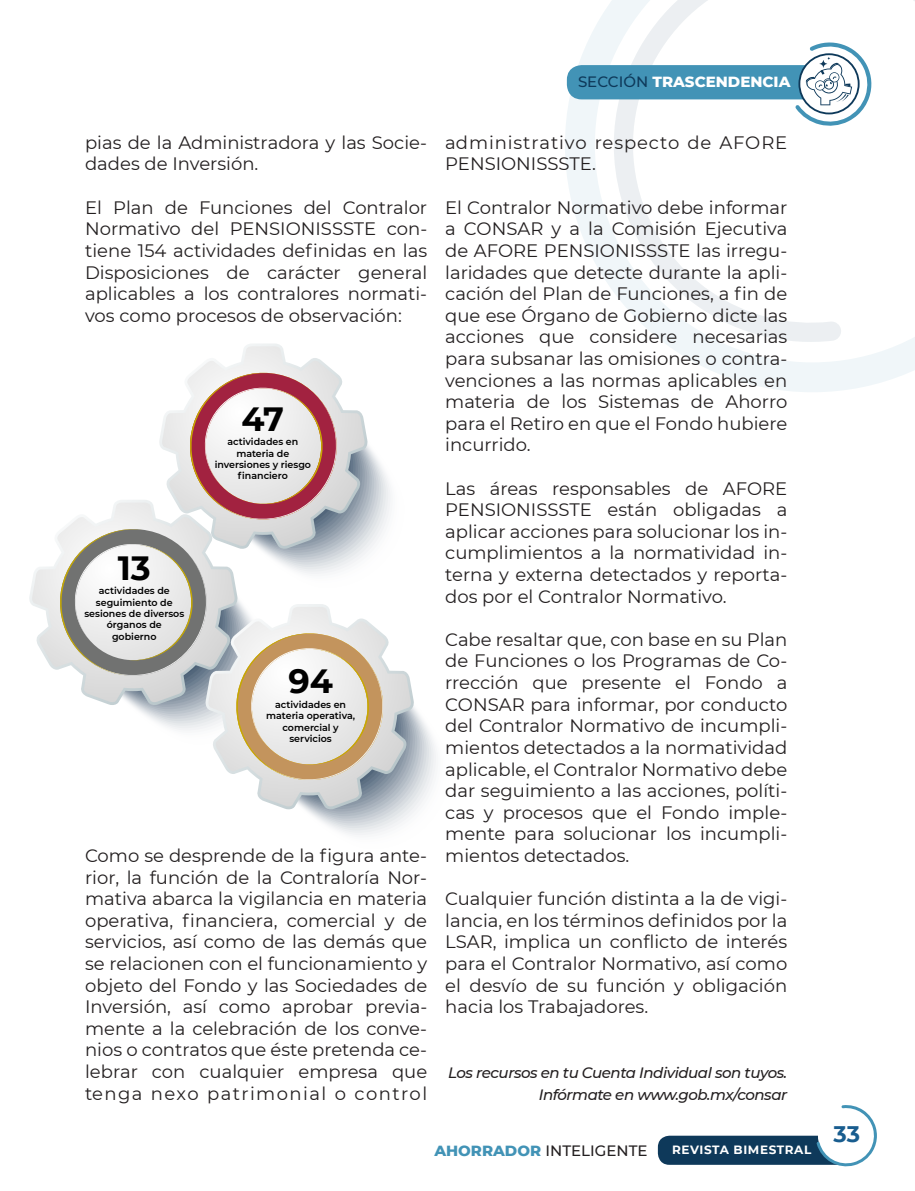
<style>
.page{position:relative;width:915px;height:1191px;background:#fff}
.page>*{position:absolute;margin:0;border:0;box-sizing:border-box;transform-origin:0 0}
.t1{font:700 33.6px "Montserrat";color:#000}
.t2{font:700 22.5px "Montserrat";color:#195d8f}
.t3{font:18px/21.6px "Montserrat";color:#231f20;text-align:justify}
.t4{font:18px/21.6px "Montserrat";letter-spacing:.05em;color:#231f20}
.t5{font:italic 500 15px/21.6px "Montserrat";letter-spacing:-.03em;color:#231f20;text-align:right}
.t6{font:500 15px "Montserrat";color:#231f20}
.t7{font:800 15px "Montserrat";color:#fff}
.t8{font:700 12px "Montserrat";letter-spacing:.05em;color:#fff}
.t9{font:600 9.45px/11.4px "Montserrat";color:#000;text-align:center}
.s1{font-weight:500;color:#0e395a}
.s2{font-weight:800;color:#4293b6}
</style>
<div class="page">
<svg style="left:565px;top:0;width:349px;height:392px"></svg>
<div style="left:657px;top:1135px;width:197px;height:29px;background:#0e395a;border-radius:12px"></div>
<svg style="left:816px;top:1105px;width:60px;height:62px"></svg>
<div style="left:566px;top:65px;width:264px;height:34px;background:#4293b6;border-radius:15px"></div>
<svg style="left:795px;top:37px;width:77px;height:90px"></svg>
<div style="left:236px;top:633px;width:200px;height:202px;background:#f3f4f5;border-radius:77px"></div>
<svg style="left:237px;top:634px;width:192px;height:194px"></svg>
<svg style="left:29px;top:344px;width:385px;height:465px"></svg>
<p class="t7" style="left:577px;top:70px;width:214px"><span class="s1">SECCIÓN</span> TRASCENDENCIA</p>
<p class="t3" style="left:85px;top:131px;width:343px">pias de la Administradora y las Socie&shy;dades de Inversión.</p>
<p class="t3" style="left:85px;top:196px;width:343px">El Plan de Funciones del Contralor Normativo del PENSIONISSSTE con&shy;tiene 154 actividades definidas en las Disposiciones de carácter general aplicables a los contralores normati&shy;vos como procesos de observación:</p>
<h1 class="t1" style="left:241px;top:394px;width:44px">47</h1>
<h1 class="t1" style="left:118px;top:543px;width:35px">13</h1>
<p class="t9" style="left:84px;top:584px;width:101px">actividades de seguimiento de sesiones de diversos órganos de gobierno</p>
<p class="t9" style="left:214px;top:436px;width:98px">actividades en materia de inversiones y riesgo financiero</p>
<h1 class="t1" style="left:288px;top:657px;width:46px">94</h1>
<p class="t9" style="left:266px;top:698px;width:90px">actividades en materia operativa, comercial y servicios</p>
<p class="t3" style="left:85px;top:844px;width:343px">Como se desprende de la figura ante&shy;rior, la función de la Contraloría Nor&shy;mativa abarca la vigilancia en materia operativa, financiera, comercial y de servicios, así como de las demás que se relacionen con el funcionamiento y objeto del Fondo y las Sociedades de Inversión, así como aprobar previa&shy;mente a la celebración de los conve&shy;nios o contratos que éste pretenda ce&shy;lebrar con cualquier empresa que tenga nexo patrimonial o control</p>
<p class="t4" style="left:445px;top:131px;width:343px">administrativo respecto de AFORE<br>PENSIONISSSTE.</p>
<p class="t3" style="left:445px;top:196px;width:343px">El Contralor Normativo debe informar a CONSAR y a la Comisión Ejecutiva de AFORE PENSIONISSSTE las irregu&shy;laridades que detecte durante la apli&shy;cación del Plan de Funciones, a fin de que ese Órgano de Gobierno dicte las acciones que considere necesarias para subsanar las omisiones o contra&shy;venciones a las normas aplicables en materia de los Sistemas de Ahorro para el Retiro en que el Fondo hubiere incurrido.</p>
<p class="t3" style="left:445px;top:477px;width:343px">Las áreas responsables de AFORE PENSIONISSSTE están obligadas a aplicar acciones para solucionar los in&shy;cumplimientos a la normatividad in&shy;terna y externa detectados y reporta&shy;dos por el Contralor Normativo.</p>
<p class="t3" style="left:445px;top:628px;width:343px">Cabe resaltar que, con base en su Plan de Funciones o los Programas de Co&shy;rrección que presente el Fondo a CONSAR para informar, por conducto del Contralor Normativo de incumpli&shy;mientos detectados a la normatividad aplicable, el Contralor Normativo debe dar seguimiento a las acciones, políti&shy;cas y procesos que el Fondo imple&shy;mente para solucionar los incumpli&shy;mientos detectados.</p>
<p class="t3" style="left:445px;top:887px;width:343px">Cualquier función distinta a la de vigi&shy;lancia, en los términos definidos por la LSAR, implica un conflicto de interés para el Contralor Normativo, así como el desvío de su función y obligación hacia los Trabajadores.</p>
<p class="t5" style="left:448px;top:1061px;width:340px">Los recursos en tu Cuenta Individual son tuyos.<br>Infórmate en www.gob.mx/consar</p>
<p class="t6" style="left:434px;top:1140px;width:215px"><span class="s2">AHORRADOR</span> INTELIGENTE</p>
<p class="t8" style="left:672px;top:1141px;width:141px">REVISTA BIMESTRAL</p>
<p class="t2" style="left:833px;top:1117px;width:28px">33</p>
</div>
